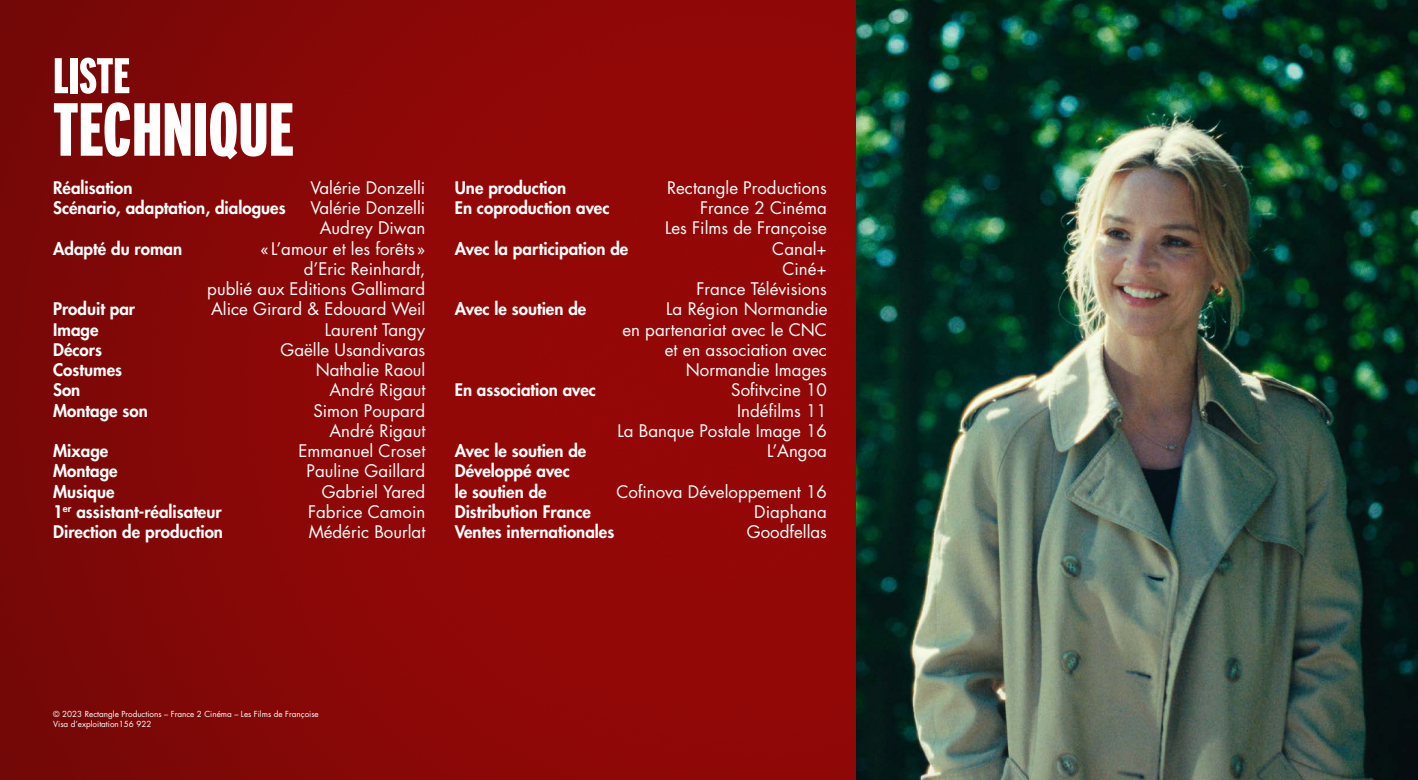
<style>
.page{position:relative;width:1418px;height:780px;background:#fff}
.page>*{position:absolute;margin:0;border:0;box-sizing:border-box;transform-origin:0 0}
.t1{font:900 75px "Interstate Compressed";color:#fff}
.t2{font:900 50px "Interstate Compressed";color:#fff}
.t3{font:16.88px/20.2px "Futura Std";color:#fff;text-align:right}
.t4{font:800 16.88px/20.2px "Futura Std";color:#fff}
.t5{font:8.12px/9.8px "Futura Std";color:#fff}
</style>
<div class="page">
<img style="left:0;top:0;width:856px;height:780px">
<img style="left:856px;top:0;width:561px;height:780px">
<h2 class="t2" style="left:53px;top:48px;width:79px">LISTE</h2>
<h1 class="t1" style="left:53px;top:88px;width:242px">TECHNIQUE</h1>
<p class="t4" style="left:53px;top:177px;width:81px">Réalisation</p>
<p class="t3" style="left:310px;top:177px;width:116px">Valérie Donzelli</p>
<p class="t4" style="left:53px;top:198px;width:234px">Scénario, adaptation, dialogues</p>
<p class="t3" style="left:310px;top:198px;width:116px;text-align:center">Valérie Donzelli<br>Audrey Diwan</p>
<p class="t4" style="left:53px;top:238px;width:131px">Adapté du roman</p>
<p class="t3" style="left:207px;top:238px;width:220px">«L’amour et les forêts »<br>d’Eric Reinhardt,<br>publié aux Editions Gallimard</p>
<p class="t4" style="left:53px;top:299px;width:83px">Produit par</p>
<p class="t3" style="left:211px;top:299px;width:216px">Alice Girard &amp; Edouard Weil</p>
<p class="t4" style="left:53px;top:319px;width:47px">Image</p>
<p class="t3" style="left:325px;top:319px;width:102px">Laurent Tangy</p>
<p class="t4" style="left:53px;top:339px;width:50px">Décors</p>
<p class="t3" style="left:280px;top:339px;width:146px">Gaëlle Usandivaras</p>
<p class="t4" style="left:53px;top:360px;width:70px">Costumes</p>
<p class="t3" style="left:316px;top:360px;width:111px">Nathalie Raoul</p>
<p class="t4" style="left:53px;top:380px;width:29px">Son</p>
<p class="t3" style="left:329px;top:380px;width:97px">André Rigaut</p>
<p class="t4" style="left:53px;top:400px;width:96px">Montage son</p>
<p class="t3" style="left:313px;top:400px;width:113px">Simon Poupard<br>André Rigaut</p>
<p class="t4" style="left:53px;top:441px;width:57px">Mixage</p>
<p class="t3" style="left:298px;top:441px;width:128px">Emmanuel Croset</p>
<p class="t4" style="left:53px;top:461px;width:66px">Montage</p>
<p class="t3" style="left:306px;top:461px;width:120px">Pauline Gaillard</p>
<p class="t4" style="left:53px;top:481px;width:63px">Musique</p>
<p class="t3" style="left:322px;top:481px;width:105px">Gabriel Yared</p>
<p class="t4" style="left:53px;top:501px;width:170px">1<sup>er</sup> assistant-réalisateur</p>
<p class="t3" style="left:308px;top:501px;width:119px">Fabrice Camoin</p>
<p class="t4" style="left:53px;top:522px;width:171px">Direction de production</p>
<p class="t3" style="left:309px;top:522px;width:118px">Médéric Bourlat</p>
<p class="t4" style="left:455px;top:177px;width:113px">Une production</p>
<p class="t3" style="left:667px;top:177px;width:161px">Rectangle Productions</p>
<p class="t4" style="left:455px;top:198px;width:156px">En coproduction avec</p>
<p class="t3" style="left:665px;top:198px;width:163px">France 2 Cinéma<br>Les Films de Françoise</p>
<p class="t4" style="left:455px;top:238px;width:175px">Avec la participation de</p>
<p class="t3" style="left:696px;top:238px;width:132px">Canal+<br>Ciné+<br>France Télévisions</p>
<p class="t4" style="left:455px;top:299px;width:133px">Avec le soutien de</p>
<p class="t3" style="left:622px;top:299px;width:207px">La Région Normandie<br>en partenariat avec le CNC et en association avec<br>Normandie Images</p>
<p class="t4" style="left:455px;top:380px;width:143px">En association avec</p>
<p class="t3" style="left:617px;top:380px;width:211px">Sofitvcine 10<br>Indéfilms 11<br>La Banque Postale Image 16</p>
<p class="t4" style="left:455px;top:441px;width:133px">Avec le soutien de</p>
<p class="t3" style="left:767px;top:441px;width:61px">L’Angoa</p>
<p class="t4" style="left:455px;top:461px;width:117px">Développé avec le soutien de</p>
<p class="t3" style="left:616px;top:481px;width:212px">Cofinova Développement 16</p>
<p class="t4" style="left:455px;top:501px;width:138px">Distribution France</p>
<p class="t3" style="left:754px;top:501px;width:74px">Diaphana</p>
<p class="t4" style="left:455px;top:522px;width:161px">Ventes internationales</p>
<p class="t3" style="left:747px;top:522px;width:82px">Goodfellas</p>
<p class="t5" style="left:53px;top:709px;width:267px">© 2023 Rectangle Productions – France 2 Cinéma – Les Films de Françoise<br>Visa d’exploitation156 922</p>
</div>
